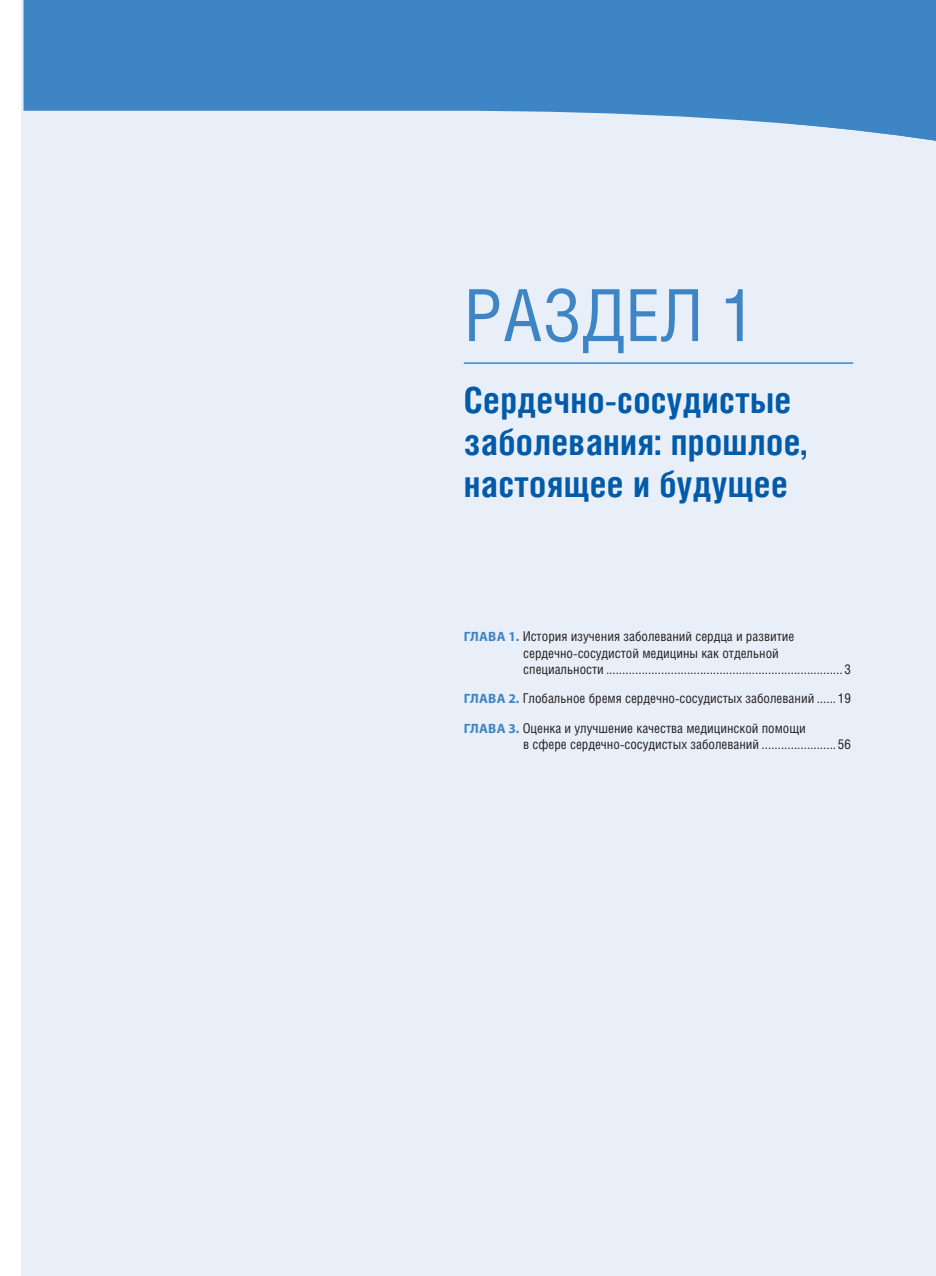
<style>
.page{position:relative;width:936px;height:1276px;background:#fff}
.page>*{position:absolute;margin:0;border:0;box-sizing:border-box;transform-origin:0 0}
.t1{font:72px "Helios Cond";color:#3e85c5}
.t2{font:700 36px/42px "Helios Cond";letter-spacing:.01em;color:#015aaa}
.t3{font:13.5px/16.5px "Helios Cond";color:#231f20}
.s1{font-family:"Myriad Pro";font-weight:700;color:#3e85c5}
</style>
<div class="page">
<div style="left:22px;top:0;width:913px;height:1276px;background:#e9eff8"></div>
<svg style="left:24px;top:0;width:768px;height:125px;background:#4f8fca"></svg>
<div style="left:792px;top:0;width:143px;height:141px;background:#3e85c5"></div>
<hr style="left:463px;top:362px;width:390px;height:2px;background:#3e85c5">
<h1 class="t1" style="left:463px;top:290px;width:293px">РАЗДЕЛ 1</h1>
<h2 class="t2" style="left:463px;top:382px;width:344px">Сердечно-сосудистые заболевания: прошлое, настоящее и будущее</h2>
<p class="t3" style="left:523px;top:629px;width:329px;text-indent:-59px"><span class="s1">ГЛАВА 1.</span> История изучения заболеваний сердца и развитие сердечно-сосудистой медицины как отдельной специальности ......................................................................... 3</p>
<p class="t3" style="left:464px;top:685px;width:388px;line-height:29.2px"><span class="s1">ГЛАВА 2.</span> Глобальное бремя сердечно-сосудистых заболеваний ...... 19<br><span class="s1">ГЛАВА 3.</span> Оценка и улучшение качества медицинской помощи</p>
<p class="t3" style="left:523px;top:737px;width:329px">в сфере сердечно-сосудистых заболеваний ....................... 56</p>
</div>
